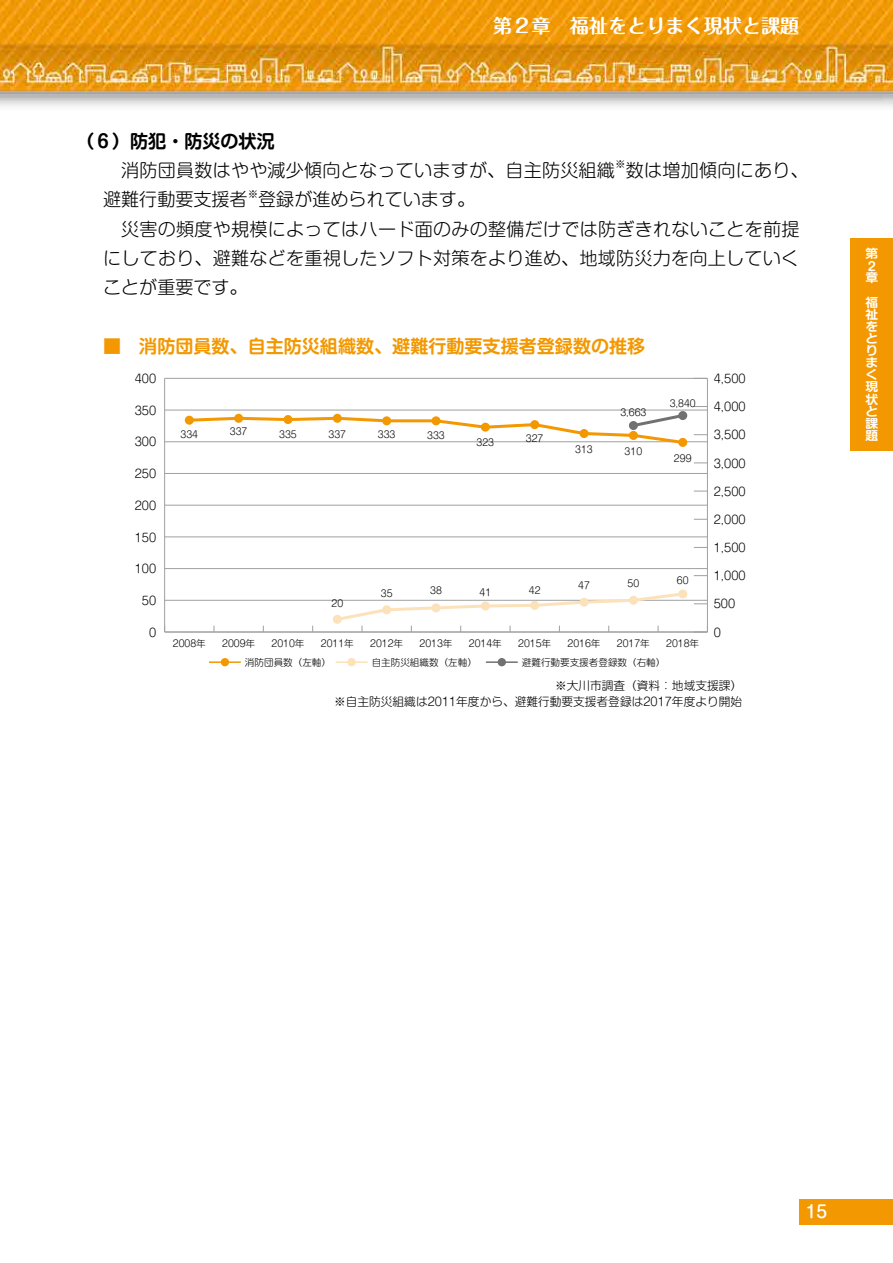
<style>
.page{position:relative;width:893px;height:1263px;background:#fff}
.page>*{position:absolute;margin:0;border:0;box-sizing:border-box;transform-origin:0 0}
.t1{font:700 19.2px "Maru Fo Pro";color:#fff}
.t2{font:300 18px "Shin M Go Pr 6";letter-spacing:.015em;color:#000}
.t3{font:700 18px "Shin M Go Pr 6 De";color:#f39800}
.t4{font:700 18px "Shin M Go Pr 6 De";color:#000}
.t5{font:500 16.95px "Shin M Go Pr 6";color:#fff}
.t6{font:700 12.15px/12.1px "Shin M Go Pr 6 De";color:#fff;scale:1.05 1}
.t7{font:300 11.7px/16.5px "Shin M Go Pr 6";color:#000;text-align:right}
.t8{font:300 10.5px "Shin M Go Pr 6";color:#000}
.t9{font:300 9.6px "Shin M Go Pr 6";color:#000}
</style>
<div class="page">
<img style="left:0;top:0;width:893px;height:106px">
<div style="left:799px;top:1199px;width:94px;height:26px;background:#f39800"></div>
<div style="left:850px;top:238px;width:43px;height:213px;background:#f39800"></div>
<hr style="left:164px;top:378px;width:1px;height:254px;background:#9fa0a0">
<hr style="left:165px;top:632px;width:542px;height:1px;background:#9fa0a0">
<hr style="left:165px;top:600px;width:542px;height:1px;background:#9fa0a0">
<hr style="left:165px;top:568px;width:542px;height:1px;background:#9fa0a0">
<hr style="left:165px;top:537px;width:542px;height:1px;background:#9fa0a0">
<hr style="left:165px;top:505px;width:542px;height:1px;background:#9fa0a0">
<hr style="left:165px;top:473px;width:542px;height:1px;background:#9fa0a0">
<hr style="left:165px;top:441px;width:542px;height:1px;background:#9fa0a0">
<hr style="left:165px;top:410px;width:542px;height:1px;background:#9fa0a0">
<hr style="left:165px;top:378px;width:542px;height:1px;background:#9fa0a0">
<svg style="left:186px;top:415px;width:197px;height:9px"></svg>
<hr style="left:387px;top:419px;width:49px;height:3px;background:#f39800">
<svg style="left:334px;top:593px;width:352px;height:39px"></svg>
<div style="left:185px;top:416px;width:9px;height:9px;background:#f39800;border-radius:50%"></div>
<div style="left:234px;top:414px;width:9px;height:9px;background:#f39800;border-radius:50%"></div>
<div style="left:283px;top:415px;width:9px;height:9px;background:#f39800;border-radius:50%"></div>
<div style="left:333px;top:414px;width:9px;height:9px;background:#f39800;border-radius:50%"></div>
<div style="left:382px;top:416px;width:9px;height:9px;background:#f39800;border-radius:50%"></div>
<div style="left:333px;top:615px;width:9px;height:9px;background:#fce2ba;border-radius:50%"></div>
<div style="left:382px;top:605px;width:9px;height:9px;background:#fce2ba;border-radius:50%"></div>
<div style="left:432px;top:603px;width:9px;height:9px;background:#fce2ba;border-radius:50%"></div>
<div style="left:481px;top:601px;width:9px;height:9px;background:#fce2ba;border-radius:50%"></div>
<div style="left:530px;top:601px;width:9px;height:9px;background:#fce2ba;border-radius:50%"></div>
<div style="left:580px;top:598px;width:9px;height:9px;background:#fce2ba;border-radius:50%"></div>
<div style="left:629px;top:596px;width:9px;height:9px;background:#fce2ba;border-radius:50%"></div>
<div style="left:678px;top:589px;width:9px;height:9px;background:#fce2ba;border-radius:50%"></div>
<hr style="left:707px;top:378px;width:1px;height:254px;background:#9fa0a0">
<svg style="left:694px;top:626px;width:14px;height:7px"></svg>
<svg style="left:694px;top:603px;width:13px;height:1px"></svg>
<svg style="left:694px;top:575px;width:13px;height:1px"></svg>
<svg style="left:694px;top:547px;width:13px;height:1px"></svg>
<svg style="left:694px;top:519px;width:13px;height:1px"></svg>
<svg style="left:694px;top:491px;width:13px;height:1px"></svg>
<svg style="left:694px;top:463px;width:13px;height:1px"></svg>
<svg style="left:694px;top:434px;width:13px;height:1px"></svg>
<svg style="left:694px;top:406px;width:13px;height:1px"></svg>
<svg style="left:433px;top:415px;width:253px;height:31px"></svg>
<div style="left:629px;top:421px;width:9px;height:9px;background:#727171;border-radius:50%"></div>
<div style="left:678px;top:411px;width:9px;height:9px;background:#727171;border-radius:50%"></div>
<hr style="left:209px;top:661px;width:32px;height:2px;background:#f39800">
<div style="left:221px;top:658px;width:8px;height:8px;background:#f39800;border-radius:50%"></div>
<hr style="left:336px;top:661px;width:32px;height:2px;background:#fce2ba">
<div style="left:347px;top:658px;width:9px;height:8px;background:#fce2ba;border-radius:50%"></div>
<hr style="left:486px;top:661px;width:32px;height:2px;background:#727171">
<div style="left:498px;top:658px;width:8px;height:8px;background:#727171;border-radius:50%"></div>
<h1 class="t1" style="left:493px;top:10px;width:308px">第２章　福祉をとりまく現状と課題</h1>
<h2 class="t4" style="left:76px;top:126px;width:200px">（６）防犯・防災の状況</h2>
<h2 class="t2" style="left:121px;top:156px;width:495px">消防団員数はやや減少傾向となっていますが、自主防災組織</h2>
<p class="t8" style="left:615px;top:156px;width:12px">※</p>
<h2 class="t2" style="left:626px;top:156px;width:184px">数は増加傾向にあり、</h2>
<h2 class="t2" style="left:103px;top:185px;width:146px">避難行動要支援者</h2>
<p class="t8" style="left:248px;top:185px;width:12px">※</p>
<h2 class="t2" style="left:258px;top:185px;width:218px">登録が進められています。</h2>
<h2 class="t2" style="left:121px;top:214px;width:680px">災害の頻度や規模によってはハード面のみの整備だけでは防ぎきれないことを前提</h2>
<h2 class="t2" style="left:103px;top:244px;width:698px">にしており、避難などを重視したソフト対策をより進め、地域防災力を向上していく</h2>
<h2 class="t2" style="left:103px;top:273px;width:146px">ことが重要です。</h2>
<h2 class="t3" style="left:103px;top:331px;width:544px">■　消防団員数、自主防災組織数、避難行動要支援者登録数の推移</h2>
<p class="t7" style="left:135px;top:370px;width:23px">400</p>
<p class="t7" style="left:135px;top:401px;width:23px">350</p>
<p class="t7" style="left:135px;top:433px;width:23px">300</p>
<p class="t7" style="left:135px;top:465px;width:23px">250</p>
<p class="t7" style="left:135px;top:496px;width:23px">200</p>
<p class="t7" style="left:135px;top:528px;width:23px">150</p>
<p class="t7" style="left:135px;top:560px;width:23px">100</p>
<p class="t7" style="left:142px;top:592px;width:16px">50</p>
<p class="t7" style="left:149px;top:623px;width:9px">0</p>
<p class="t9" style="left:181px;top:427px;width:19px">334</p>
<p class="t9" style="left:230px;top:424px;width:19px">337</p>
<p class="t9" style="left:279px;top:427px;width:19px">335</p>
<p class="t9" style="left:329px;top:427px;width:19px">337</p>
<p class="t9" style="left:378px;top:427px;width:19px">333</p>
<p class="t9" style="left:427px;top:428px;width:19px">333</p>
<p class="t9" style="left:477px;top:435px;width:19px">323</p>
<p class="t9" style="left:526px;top:431px;width:19px">327</p>
<p class="t9" style="left:331px;top:595px;width:13px">20</p>
<p class="t9" style="left:381px;top:586px;width:13px">35</p>
<p class="t9" style="left:430px;top:583px;width:13px">38</p>
<p class="t9" style="left:479px;top:584px;width:13px">41</p>
<p class="t9" style="left:529px;top:583px;width:13px">42</p>
<p class="t9" style="left:620px;top:405px;width:28px">3,663</p>
<p class="t9" style="left:575px;top:441px;width:19px">313</p>
<p class="t9" style="left:625px;top:444px;width:19px">310</p>
<p class="t9" style="left:578px;top:578px;width:13px">47</p>
<p class="t9" style="left:628px;top:576px;width:13px">50</p>
<p class="t7" style="left:714px;top:370px;width:33px">4,500</p>
<p class="t9" style="left:670px;top:395px;width:28px">3,840</p>
<p class="t7" style="left:714px;top:398px;width:33px">4,000</p>
<p class="t7" style="left:714px;top:426px;width:33px">3,500</p>
<p class="t9" style="left:674px;top:450px;width:19px">299</p>
<p class="t7" style="left:714px;top:454px;width:33px">3,000</p>
<p class="t7" style="left:714px;top:482px;width:33px">2,500</p>
<p class="t7" style="left:714px;top:511px;width:33px">2,000</p>
<p class="t7" style="left:714px;top:539px;width:33px">1,500</p>
<p class="t9" style="left:677px;top:572px;width:13px">60</p>
<p class="t7" style="left:714px;top:567px;width:33px">1,000</p>
<p class="t7" style="left:714px;top:595px;width:23px">500</p>
<p class="t7" style="left:714px;top:623px;width:9px">0</p>
<p class="t9" style="left:173px;top:636px;width:34px">2008年</p>
<p class="t9" style="left:222px;top:636px;width:34px">2009年</p>
<p class="t9" style="left:271px;top:636px;width:34px">2010年</p>
<p class="t9" style="left:321px;top:636px;width:34px">2011年</p>
<p class="t9" style="left:370px;top:636px;width:34px">2012年</p>
<p class="t9" style="left:420px;top:636px;width:34px">2013年</p>
<p class="t9" style="left:469px;top:636px;width:34px">2014年</p>
<p class="t9" style="left:518px;top:636px;width:34px">2015年</p>
<p class="t9" style="left:568px;top:636px;width:34px">2016年</p>
<p class="t9" style="left:617px;top:636px;width:34px">2017年</p>
<p class="t9" style="left:666px;top:636px;width:34px">2018年</p>
<p class="t9" style="left:245px;top:655px;width:88px">消防団員数（左軸）</p>
<p class="t9" style="left:372px;top:655px;width:107px">自主防災組織数（左軸）</p>
<p class="t9" style="left:522px;top:655px;width:145px">避難行動要支援者登録数（右軸）</p>
<p class="t7" style="left:334px;top:676px;width:409px">※大川市調査（資料：地域支援課）<br>※自主防災組織は2011年度から、避難行動要支援者登録は2017年度より開始</p>
<p class="t6" style="left:865px;top:247px;width:13px">第<br>２章</p>
<p class="t6" style="left:865px;top:295px;width:13px">福祉をとりまく現状と課題</p>
<h3 class="t5" style="left:806px;top:1198px;width:23px">15</h3>
</div>
